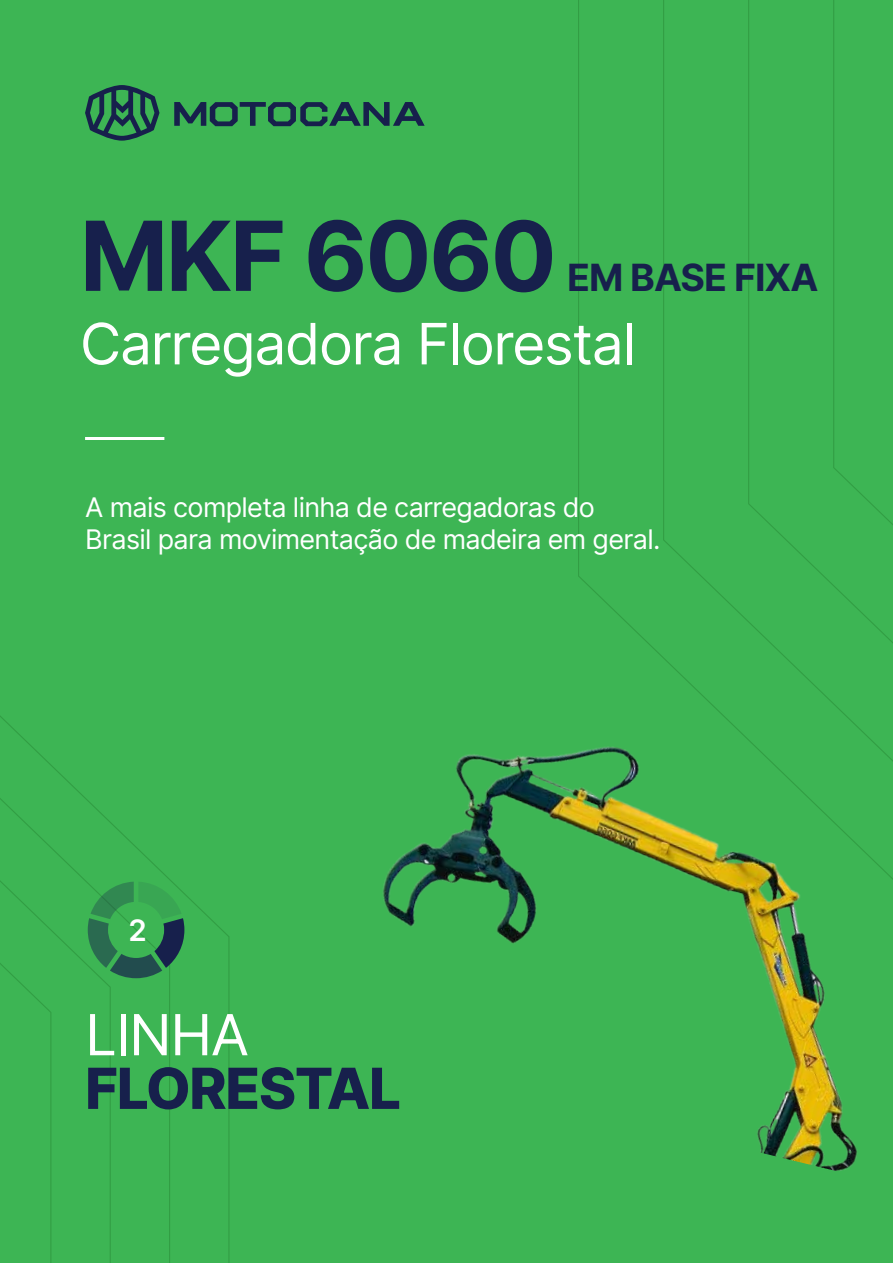
<style>
.page{position:relative;width:893px;height:1263px;background:#3db554}
.page>*{position:absolute;margin:0;border:0;box-sizing:border-box;transform-origin:0 0}
.t1{font:700 96.45px "Inter";letter-spacing:-.025em;color:#17204c}
.t2{font:57px "Inter";letter-spacing:-.025em;color:#fff}
.t3{font:800 56.7px "Inter";letter-spacing:-.025em;color:#17204c}
.t4{font:56.7px "Inter";letter-spacing:-.025em;color:#fff}
.t5{font:700 37.5px "Inter";letter-spacing:-.025em;color:#17204c}
.t6{font:600 29.55px "Inter";color:#fff}
.t7{font:27px/32.4px "Inter";letter-spacing:-.025em;color:#fff}
</style>
<div class="page">
<svg style="left:174px;top:102px;width:251px;height:24px"></svg>
<svg style="left:85px;top:85px;width:74px;height:56px"></svg>
<svg style="left:663px;top:0;width:230px;height:605px"></svg>
<svg style="left:0;top:716px;width:229px;height:547px"></svg>
<svg style="left:0;top:798px;width:170px;height:82px"></svg>
<svg style="left:0;top:880px;width:184px;height:383px"></svg>
<hr style="left:85px;top:437px;width:79px;height:3px;background:#fff">
<img style="left:383px;top:605px;width:510px;height:566px">
<h1 class="t1" style="left:80px;top:186px;width:478px">MKF 6060</h1>
<h3 class="t5" style="left:567px;top:250px;width:253px">EM BASE FIXA</h3>
<h2 class="t2" style="left:80px;top:302px;width:557px">Carregadora Florestal</h2>
<p class="t7" style="left:85px;top:490px;width:577px">A mais completa linha de carregadoras do<br>Brasil para movimentação de madeira em geral.</p>
<p class="t6" style="left:128px;top:909px;width:20px">2</p>
<h3 class="t4" style="left:85px;top:993px;width:165px">LINHA</h3>
<h3 class="t3" style="left:85px;top:1047px;width:318px">FLORESTAL</h3>
</div>
